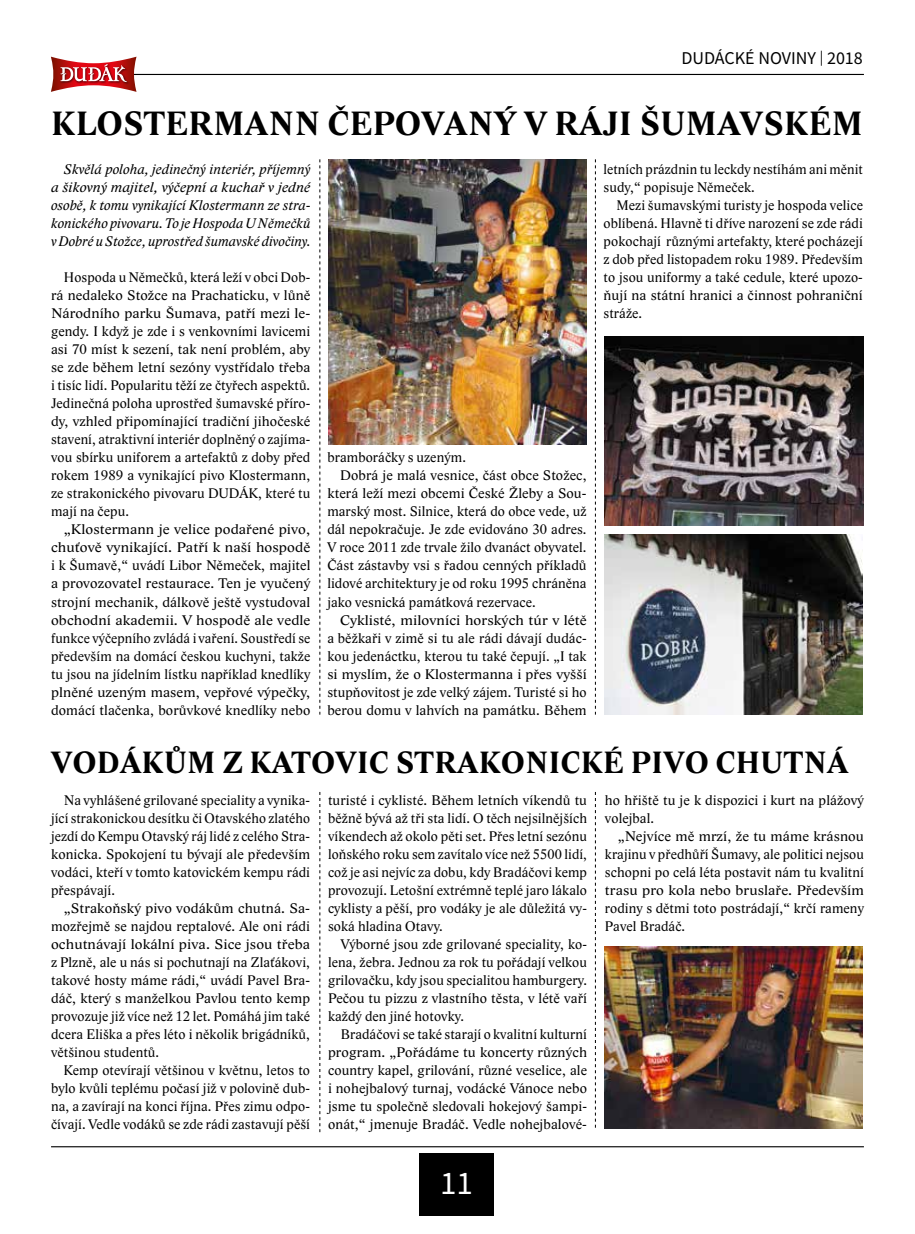
<style>
.page{position:relative;width:915px;height:1234px;background:#fff}
.page>*{position:absolute;margin:0;border:0;box-sizing:border-box;transform-origin:0 0}
.t1{font:700 34.5px "Lido STF";letter-spacing:.015em;color:#000}
.t2{font:33px "Source Sans Pro";color:#fff}
.t3{font:700 31.5px "Lido STF";letter-spacing:.015em;color:#000}
.t4{font:18px "Source Sans Pro";color:#000}
.t5{font:14.25px/18px "Lido STF";letter-spacing:.01em;color:#000;text-align:justify}
.t6{font:14.25px/18px "Lido STF";letter-spacing:.01em;color:#000;text-align:justify;scale:1.06 1}
.t7{font:14.25px/18px "Lido STF";letter-spacing:.01em;color:#000;text-align:justify;scale:1.09 1}
.t8{font:italic 14.25px/18px "Lido STF";letter-spacing:.01em;color:#000;text-align:justify}
.t9{font:14.25px "Lido STF";letter-spacing:.01em;color:#000;scale:1.04 1}
.t10{font:14.25px "Lido STF";letter-spacing:.01em;color:#000;scale:1.1 1}
.s1{font-size:15px}
</style>
<div class="page">
<hr style="left:51px;top:1145px;width:812px;height:1px;background:#000">
<div style="left:418px;top:1152px;width:75px;height:62px;background:#000"></div>
<hr style="left:68px;top:74px;width:795px;height:1px;background:#000">
<svg style="left:51px;top:57px;width:85px;height:35px"></svg>
<img style="left:328px;top:159px;width:258px;height:285px">
<img style="left:604px;top:946px;width:258px;height:182px">
<svg style="left:595px;top:792px;width:1px;height:335px"></svg>
<svg style="left:319px;top:792px;width:1px;height:339px"></svg>
<svg style="left:595px;top:159px;width:1px;height:555px"></svg>
<svg style="left:319px;top:159px;width:1px;height:555px"></svg>
<img style="left:604px;top:336px;width:259px;height:189px">
<img style="left:604px;top:534px;width:258px;height:180px">
<p class="t4" style="left:681px;top:47px;width:183px">DUDÁCKÉ NOVINY <span class="s1">|</span> 2018</p>
<h1 class="t1" style="left:51px;top:102px;width:812px">KLOSTERMANN ČEPOVANÝ V RÁJI ŠUMAVSKÉM</h1>
<p class="t8" style="left:51px;top:160px;width:261px;text-indent:13px">Skvělá poloha, jedinečný interiér, příjemný a šikovný majitel, výčepní a kuchař v jedné osobě, k tomu vynikající Klostermann ze stra&shy;konického pivovaru. To je Hospoda U Němečků v Dobré u Stožce, uprostřed šumavské divočiny.</p>
<p class="t5" style="left:51px;top:268px;width:261px;text-indent:13px">Hospoda u Němečků, která leží v obci Dob&shy;rá nedaleko Stožce na Prachaticku, v lůně Národního parku Šumava, patří mezi le&shy;gendy. I když je zde i s venkovními lavicemi asi 70 míst k sezení, tak není problém, aby se zde během letní sezóny vystřídalo třeba i tisíc lidí. Popularitu těží ze čtyřech aspektů.<br>Jedinečná poloha uprostřed šumavské příro&shy;dy, vzhled připomínající tradiční jihočeské stavení, atraktivní interiér doplněný o zajíma&shy;vou sbírku uniforem a artefaktů z doby před rokem 1989 a vynikající pivo Klostermann, ze strakonického pivovaru DUDÁK, které tu mají na čepu.</p>
<p class="t7" style="left:51px;top:520px;width:239px;text-indent:13px">„Klostermann je velice podařené pivo, chuťově vynikající. Patří k naší hospodě i k Šumavě,“ uvádí Libor Němeček, majitel a provozovatel restaurace. Ten je vyučený strojní mechanik, dálkově ještě vystudoval obchodní akademii. V hospodě ale vedle funkce výčepního zvládá i vaření. Soustředí se především na domácí českou kuchyni, takže tu jsou na jídelním lístku například knedlíky plněné uzeným masem, vepřové výpečky, domácí tlačenka, borůvkové knedlíky nebo</p>
<p class="t5" style="left:603px;top:160px;width:260px">letních prázdnin tu leckdy nestíhám ani měnit sudy,“ popisuje Němeček.</p>
<p class="t5" style="left:603px;top:196px;width:261px;text-indent:13px">Mezi šumavskými turisty je hospoda velice oblíbená. Hlavně ti dříve narození se zde rádi pokochají různými artefakty, které pocházejí z dob před listopadem roku 1989. Především to jsou uniformy a také cedule, které upozo&shy;ňují na státní hranici a činnost pohraniční stráže.</p>
<p class="t5" style="left:327px;top:448px;width:140px">bramboráčky s uzeným.</p>
<p class="t5" style="left:340px;top:466px;width:248px">Dobrá je malá vesnice, část obce Stožec,</p>
<p class="t9" style="left:327px;top:485px;width:251px">která leží mezi obcemi České Žleby a Sou-</p>
<p class="t5" style="left:327px;top:502px;width:261px">marský most. Silnice, která do obce vede, už</p>
<p class="t5" style="left:327px;top:520px;width:261px">dál nepokračuje. Je zde evidováno 30 adres.</p>
<p class="t5" style="left:327px;top:538px;width:260px">V roce 2011 zde trvale žilo dvanáct obyvatel.</p>
<p class="t5" style="left:327px;top:556px;width:260px">Část zástavby vsi s řadou cenných příkladů</p>
<p class="t5" style="left:327px;top:574px;width:261px">lidové architektury je od roku 1995 chráněna</p>
<p class="t5" style="left:327px;top:592px;width:210px">jako vesnická památková rezervace.</p>
<p class="t10" style="left:340px;top:611px;width:225px">Cyklisté, milovníci horských túr v létě</p>
<p class="t5" style="left:327px;top:628px;width:261px">a běžkaři v zimě si tu ale rádi dávají dudác-</p>
<p class="t5" style="left:327px;top:646px;width:261px">kou jedenáctku, kterou tu také čepují. „I tak</p>
<p class="t6" style="left:327px;top:664px;width:246px">si myslím, že o Klostermanna i přes vyšší</p>
<p class="t5" style="left:327px;top:682px;width:261px">stupňovitost je zde velký zájem. Turisté si ho</p>
<p class="t5" style="left:327px;top:700px;width:261px">berou domu v lahvích na památku. Během</p>
<h3 class="t3" style="left:51px;top:743px;width:798px">VODÁKŮM Z KATOVIC STRAKONICKÉ PIVO CHUTNÁ</h3>
<p class="t5" style="left:51px;top:790px;width:260px;text-indent:13px">Na vyhlášené grilované speciality a vynika&shy;jící strakonickou desítku či Otavského zlatého jezdí do Kempu Otavský ráj lidé z celého Stra&shy;konicka. Spokojení tu bývají ale především vodáci, kteří v tomto katovickém kempu rádi přespávají.</p>
<p class="t6" style="left:51px;top:898px;width:246px;text-indent:13px">„Strakoňský pivo vodákům chutná. Sa&shy;mozřejmě se najdou reptalové. Ale oni rádi ochutnávají lokální piva. Sice jsou třeba z Plzně, ale u nás si pochutnají na Zlaťákovi, takové hosty máme rádi,“ uvádí Pavel Bra&shy;dáč, který s manželkou Pavlou tento kemp provozuje již více než 12 let. Pomáhá jim také dcera Eliška a přes léto i několik brigádníků, většinou studentů.</p>
<p class="t5" style="left:51px;top:1060px;width:260px;text-indent:13px">Kemp otevírají většinou v květnu, letos to bylo kvůli teplému počasí již v polovině dub&shy;na, a zavírají na konci října. Přes zimu odpo&shy;čívají. Vedle vodáků se zde rádi zastavují pěší</p>
<p class="t5" style="left:328px;top:790px;width:260px">turisté i cyklisté. Během letních víkendů tu běžně bývá až tři sta lidí. O těch nejsilnějších víkendech až okolo pěti set. Přes letní sezónu loňského roku sem zavítalo více než 5500 lidí, což je asi nejvíc za dobu, kdy Bradáčovi kemp provozují. Letošní extrémně teplé jaro lákalo cyklisty a pěší, pro vodáky je ale důležitá vy&shy;soká hladina Otavy.</p>
<p class="t5" style="left:328px;top:934px;width:260px;text-indent:13px">Výborné jsou zde grilované speciality, ko&shy;lena, žebra. Jednou za rok tu pořádají velkou grilovačku, kdy jsou specialitou hamburgery.<br>Pečou tu pizzu z vlastního těsta, v létě vaří každý den jiné hotovky.</p>
<p class="t5" style="left:328px;top:1024px;width:260px;text-indent:13px">Bradáčovi se také starají o kvalitní kulturní program. „Pořádáme tu koncerty různých country kapel, grilování, různé veselice, ale i nohejbalový turnaj, vodácké Vánoce nebo jsme tu společně sledovali hokejový šampi&shy;onát,“ jmenuje Bradáč. Vedle nohejbalové-</p>
<p class="t5" style="left:604px;top:790px;width:260px">ho hřiště tu je k dispozici i kurt na plážový volejbal.</p>
<p class="t6" style="left:604px;top:826px;width:246px;text-indent:13px">„Nejvíce mě mrzí, že tu máme krásnou krajinu v předhůří Šumavy, ale politici nejsou schopni po celá léta postavit nám tu kvalitní trasu pro kola nebo bruslaře. Především rodiny s dětmi toto postrádají,“ krčí rameny Pavel Bradáč.</p>
<h2 class="t2" style="left:440px;top:1161px;width:34px">11</h2>
</div>
